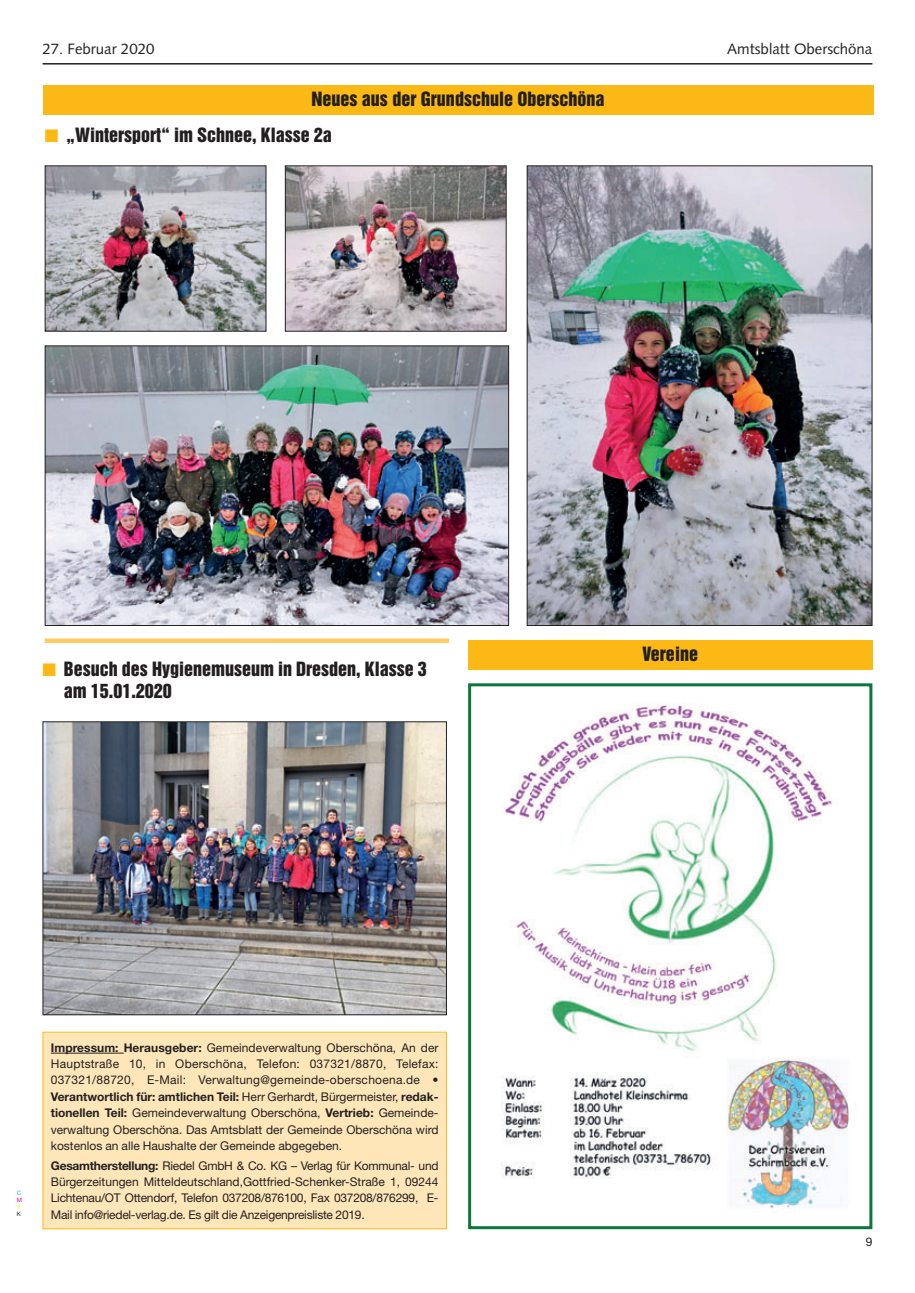
<style>
.page{position:relative;width:915px;height:1293px;background:#fff}
.page>*{position:absolute;margin:0;border:0;box-sizing:border-box;transform-origin:0 0}
.t1{font:18px/22.4px "Helvetica Inserat";color:#231f20}
.t2{font:15px "Syntax";color:#231f20}
.t3{font:12px/16.4px "Helvetica Neue";letter-spacing:-.02em;color:#231f20;text-align:justify}
.t4{font:6px "Helvetica Neue";color:#00aeef}
.t5{font:6px "Helvetica Neue";color:#ed028c}
.t6{font:6px "Helvetica Neue";color:#fff101}
.t7{font:6px "Helvetica Neue";color:#231f20}
.s1{color:#fcb814}
.s2{font-weight:700}
</style>
<div class="page">
<hr style="left:43px;top:63px;width:829px;height:2px;background:#231f20">
<div style="left:43px;top:85px;width:830px;height:30px;background:#fcb814"></div>
<img style="left:45px;top:723px;width:399px;height:290px">
<div style="left:43px;top:721px;width:403px;height:294px;border:1px solid #231f20"></div>
<img style="left:47px;top:347px;width:460px;height:277px">
<div style="left:45px;top:345px;width:464px;height:281px;border:1px solid #231f20"></div>
<img style="left:47px;top:167px;width:217px;height:163px">
<div style="left:45px;top:165px;width:221px;height:167px;border:1px solid #231f20"></div>
<img style="left:528px;top:167px;width:342px;height:457px">
<div style="left:526px;top:165px;width:346px;height:461px;border:1px solid #231f20"></div>
<img style="left:287px;top:167px;width:217px;height:163px">
<div style="left:285px;top:165px;width:221px;height:167px;border:1px solid #231f20"></div>
<div style="left:43px;top:1032px;width:403px;height:196px;background:#fee6b9"></div>
<div style="left:43px;top:1032px;width:403px;height:197px;border:1px solid #fcb814"></div>
<hr style="left:51px;top:1053px;width:73px;height:1px;background:#231f20">
<div style="left:45px;top:638px;width:404px;height:5px;background:#fecb64"></div>
<div style="left:468px;top:640px;width:404px;height:29px;background:#fcb814"></div>
<img style="left:501px;top:703px;width:348px;height:506px">
<div style="left:468px;top:683px;width:404px;height:546px;border:3px solid #0b773c"></div>
<p class="t2" style="left:43px;top:43px;width:113px">27. Februar 2020</p>
<p class="t2" style="left:727px;top:43px;width:147px">Amtsblatt Oberschöna</p>
<h1 class="t1" style="left:311px;top:89px;width:294px">Neues aus der Grundschule Oberschöna</h1>
<h1 class="t1" style="left:45px;top:125px;width:288px"><span class="s1">■</span> „Wintersport“ im Schnee, Klasse 2a</h1>
<h1 class="t1" style="left:64px;top:658px;width:364px;text-indent:-21px"><span class="s1">■</span> Besuch des Hygienemuseum in Dresden, Klasse 3 am 15.01.2020</h1>
<p class="t4" style="left:17px;top:1190px;width:6px">C</p>
<p class="t5" style="left:17px;top:1197px;width:7px">M</p>
<p class="t6" style="left:17px;top:1204px;width:5px">Y</p>
<p class="t7" style="left:17px;top:1211px;width:6px">K</p>
<p class="t3" style="left:51px;top:1040px;width:389px"><span class="s2">Impressum: Herausgeber:</span> Gemeindeverwaltung Oberschöna, An der Hauptstraße 10, in Oberschöna, Telefon: 037321/8870, Telefax:<br>037321/88720, E-Mail: Verwaltung@gemeinde-oberschoena.de • <span class="s2">Verantwortlich für: amtlichen Teil:</span> Herr Gerhardt, Bürgermeister, <span class="s2">redak&shy;tionellen Teil:</span> Gemeindeverwaltung Oberschöna, <span class="s2">Vertrieb:</span> Gemeinde&shy;verwaltung Oberschöna. Das Amtsblatt der Gemeinde Oberschöna wird kostenlos an alle Haushalte der Gemeinde abgegeben.</p>
<p class="t3" style="left:51px;top:1158px;width:389px"><span class="s2">Gesamtherstellung:</span> Riedel GmbH &amp; Co. KG – Verlag für Kommunal- und Bürgerzeitungen Mitteldeutschland,Gottfried-Schenker-Straße 1, 09244<br>Lichte nau/OT Ottendorf, Telefon 037208/876100, Fax 037208/876299, E-Mail info@riedel-verlag.de. Es gilt die Anzeigenpreisliste 2019.</p>
<h1 class="t1" style="left:642px;top:643px;width:57px">Vereine</h1>
<p class="t3" style="left:865px;top:1234px;width:8px">9</p>
</div>
